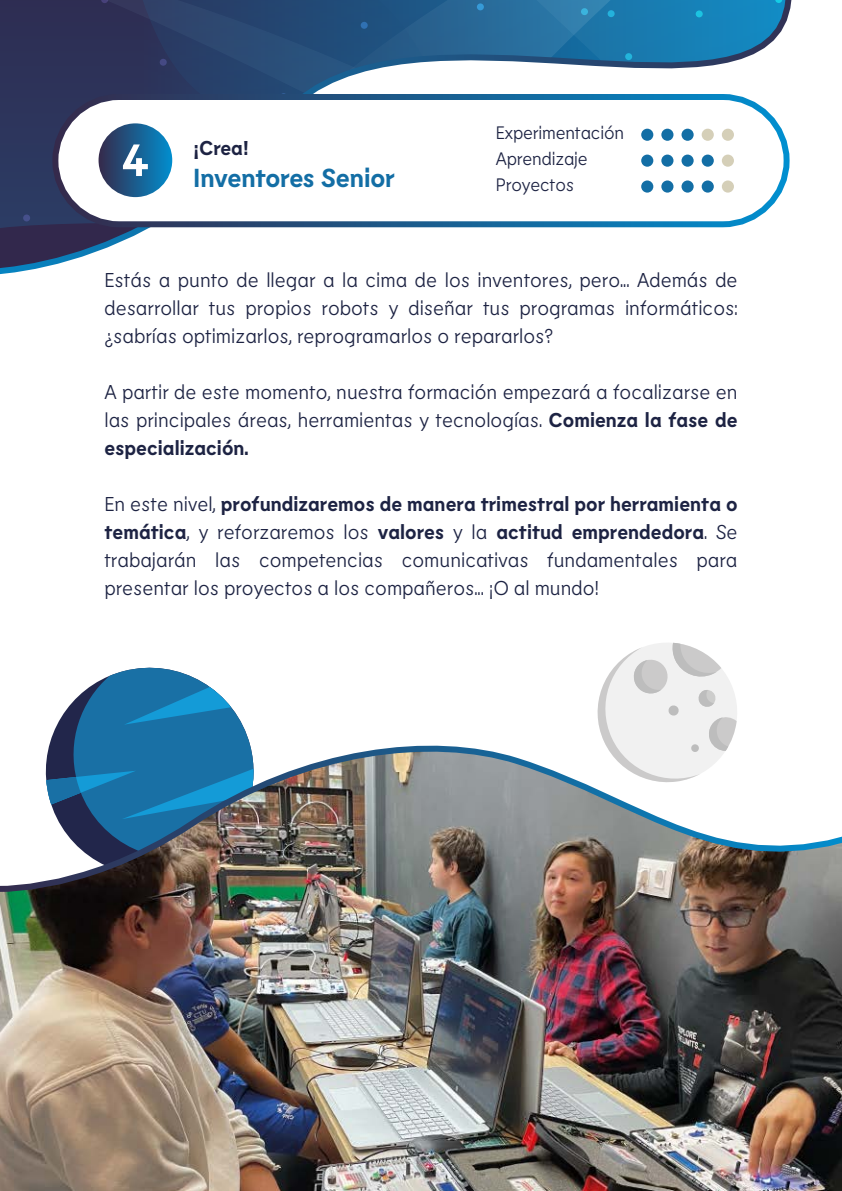
<style>
.page{position:relative;width:842px;height:1191px;background:#fff}
.page>*{position:absolute;margin:0;border:0;box-sizing:border-box;transform-origin:0 0}
.t1{font:700 26px "Lemur";letter-spacing:-.01em;color:#136ea5}
.t2{font:300 20px/28px "Lemur";color:#1d2343;text-align:justify}
.t3{font:700 20px "Lemur";color:#1d2343}
.t4{font:300 18px/26px "Lemur";letter-spacing:-.01em;color:#1d2343}
.s1{font-weight:700}
</style>
<div class="page">
<svg style="left:0;top:0;width:792px;height:275px"></svg>
<svg style="left:597px;top:642px;width:140px;height:92px"></svg>
<svg style="left:53px;top:709px;width:14px;height:25px"></svg>
<svg style="left:67px;top:667px;width:180px;height:67px;fill:#1970a5"></svg>
<svg style="left:124px;top:687px;width:107px;height:37px;background:#2284b9"></svg>
<img style="left:0;top:734px;width:842px;height:457px">
<div style="left:55px;top:97px;width:731px;height:127px;background:#fff;border-radius:64px"></div>
<div style="left:52px;top:94px;width:737px;height:133px;border:6px solid #fff;border-radius:64px"></div>
<div style="left:99px;top:123px;width:73px;height:74px;background:linear-gradient(to right,#352b4c,#048fce);border-radius:37px"></div>
<div style="left:641px;top:129px;width:12px;height:12px;background:#136ea5;border-radius:50%"></div>
<div style="left:661px;top:129px;width:12px;height:12px;background:#136ea5;border-radius:50%"></div>
<div style="left:681px;top:129px;width:13px;height:12px;background:#136ea5;border-radius:50%"></div>
<div style="left:722px;top:129px;width:12px;height:12px;background:#d5cfb8;border-radius:50%"></div>
<div style="left:702px;top:129px;width:12px;height:12px;background:#d5cfb8;border-radius:50%"></div>
<div style="left:641px;top:155px;width:12px;height:12px;background:#136ea5;border-radius:50%"></div>
<div style="left:661px;top:155px;width:12px;height:12px;background:#136ea5;border-radius:50%"></div>
<div style="left:681px;top:155px;width:13px;height:12px;background:#136ea5;border-radius:50%"></div>
<div style="left:722px;top:155px;width:12px;height:12px;background:#d5cfb8;border-radius:50%"></div>
<div style="left:702px;top:155px;width:12px;height:12px;background:#136ea5;border-radius:50%"></div>
<div style="left:641px;top:180px;width:12px;height:13px;background:#136ea5;border-radius:50%"></div>
<div style="left:661px;top:180px;width:12px;height:13px;background:#136ea5;border-radius:50%"></div>
<svg style="left:681px;top:180px;width:13px;height:13px"></svg>
<div style="left:722px;top:180px;width:12px;height:13px;background:#d5cfb8;border-radius:50%"></div>
<div style="left:702px;top:180px;width:12px;height:13px;background:#136ea5;border-radius:50%"></div>
<svg style="left:123px;top:144px;width:25px;height:32px"></svg>
<p class="t3" style="left:194px;top:135px;width:57px">¡Crea!</p>
<h1 class="t1" style="left:194px;top:161px;width:203px">Inventores Senior</h1>
<p class="t4" style="left:496px;top:119px;width:130px">Experimentación<br>Aprendizaje<br>Proyectos</p>
<p class="t2" style="left:104px;top:265px;width:635px">Estás a punto de llegar a la cima de los inventores, pero... Además de desarrollar tus propios robots y diseñar tus programas informáticos: ¿sabrías optimizarlos, reprogramarlos o repararlos?</p>
<p class="t2" style="left:104px;top:377px;width:635px">A partir de este momento, nuestra formación empezará a focalizarse en las principales áreas, herramientas y tecnologías. <span class="s1">Comienza la fase de especialización.</span></p>
<p class="t2" style="left:104px;top:489px;width:635px">En este nivel, <span class="s1">profundizaremos de manera trimestral por herramienta o temática</span>, y reforzaremos los <span class="s1">valores</span> y la <span class="s1">actitud emprendedora</span>. Se trabajarán las competencias comunicativas fundamentales para presentar los proyectos a los compañeros... ¡O al mundo!</p>
</div>
